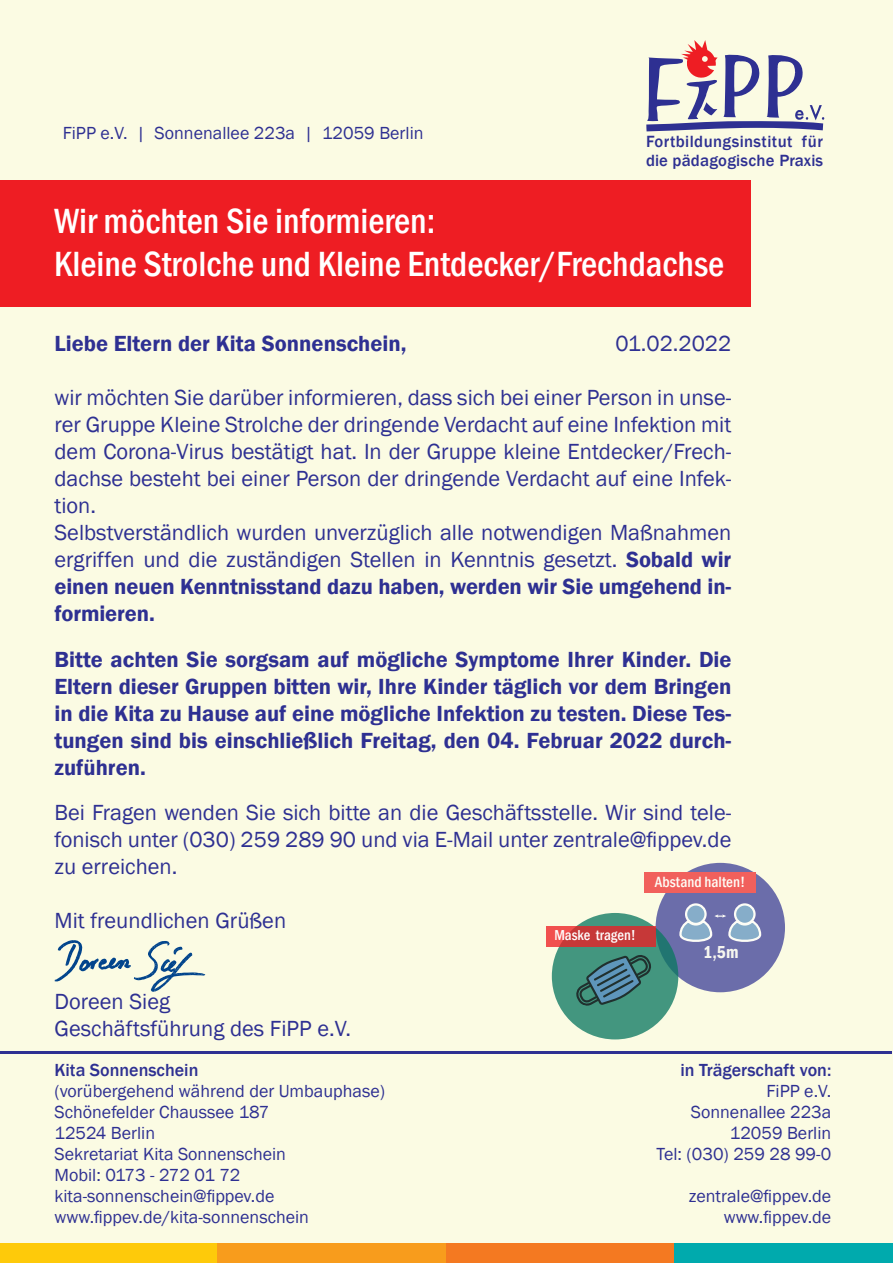
<style>
.page{position:relative;width:893px;height:1263px;background:#fbfbe3}
.page>*{position:absolute;margin:0;border:0;box-sizing:border-box;transform-origin:0 0}
.t1{font:500 condensed 36px/43.2px "Franklin Gothic";color:#fff}
.t2{font:22.5px/27px "Franklin Gothic";color:#2e3092}
.t3{font:600 22.5px/27px "Franklin Gothic";color:#2e3092;text-align:justify}
.t4{font:18px/21px "Franklin Gothic";color:#2e3092;text-align:right}
.t5{font:500 18px "Franklin Gothic";color:#2e3092}
.t6{font:600 condensed 17.85px "Franklin Gothic";color:#f4f5f5}
.t7{font:500 16.65px/19px "Franklin Gothic";letter-spacing:.025em;color:#2e3092}
.t8{font:500 condensed 15.3px "Franklin Gothic";color:#fff}
.t9{font:500 condensed 14.85px "Franklin Gothic";color:#fff}
.s1{font-weight:600}
</style>
<div class="page">
<div style="left:0;top:180px;width:751px;height:127px;background:#ee1d23"></div>
<hr style="left:1px;top:1051px;width:891px;height:3px;background:#2e3092">
<svg style="left:646px;top:40px;width:179px;height:91px"></svg>
<div style="left:0;top:1244px;width:218px;height:19px;background:#feca0a"></div>
<div style="left:218px;top:1244px;width:228px;height:19px;background:#f89c1c"></div>
<div style="left:446px;top:1244px;width:228px;height:19px;background:#f47921"></div>
<div style="left:675px;top:1244px;width:218px;height:19px;background:#00aaad"></div>
<div style="left:656px;top:863px;width:129px;height:129px;background:#6b6daa;border-radius:50%"></div>
<div style="left:644px;top:872px;width:112px;height:21px;background:#f1605c"></div>
<svg style="left:686px;top:904px;width:19px;height:20px"></svg>
<div style="left:685px;top:903px;width:22px;height:22px;border:2px solid #fff;border-radius:50%"></div>
<svg style="left:735px;top:904px;width:19px;height:20px"></svg>
<div style="left:734px;top:903px;width:22px;height:22px;border:2px solid #fff;border-radius:50%"></div>
<svg style="left:679px;top:914px;width:83px;height:28px"></svg>
<svg style="left:54px;top:940px;width:151px;height:52px"></svg>
<svg style="left:552px;top:913px;width:126px;height:126px;fill:#43967f"></svg>
<svg style="left:575px;top:953px;width:77px;height:53px"></svg>
<svg style="left:547px;top:927px;width:109px;height:20px;fill:#c63838"></svg>
<p class="t4" style="left:63px;top:123px;width:362px">FiPP e.V. | Sonnenallee 223a | 12059 Berlin</p>
<p class="t7" style="left:646px;top:132px;width:178px">Fortbildungsinstitut für die pädagogische Praxis</p>
<h1 class="t1" style="left:54px;top:199px;width:672px">Wir möchten Sie informieren:<br>Kleine Strolche und Kleine Entdecker/Frechdachse</h1>
<p class="t3" style="left:54px;top:330px;width:354px">Liebe Eltern der Kita Sonnenschein,</p>
<p class="t2" style="left:616px;top:330px;width:117px">01.02.2022</p>
<p class="t2" style="left:54px;top:384px;width:678px">wir möchten Sie darüber informieren, dass sich bei einer Person in unse&shy;rer Gruppe Kleine Strolche der dringende Verdacht auf eine Infektion mit dem Corona-Virus bestätigt hat. In der Gruppe kleine Entdecker/Frech&shy;dachse besteht bei einer Person der dringende Verdacht auf eine Infek&shy;tion.<br>Selbstverständlich wurden unverzüglich alle notwendigen Maßnahmen ergriffen und die zuständigen Stellen in Kenntnis gesetzt. <span class="s1">Sobald wir einen neuen Kenntnisstand dazu haben, werden wir Sie umgehend in&shy;formieren.</span></p>
<p class="t3" style="left:54px;top:646px;width:678px">Bitte achten Sie sorgsam auf mögliche Symptome Ihrer Kinder. Die Eltern dieser Gruppen bitten wir, Ihre Kinder täglich vor dem Bringen in die Kita zu Hause auf eine mögliche Infektion zu testen. Diese Tes&shy;tungen sind bis einschließlich Freitag, den 04. Februar 2022 durch&shy;zuführen.</p>
<p class="t2" style="left:54px;top:800px;width:678px;text-align:justify">Bei Fragen wenden Sie sich bitte an die Geschäftsstelle. Wir sind tele&shy;fonisch unter (030) 259 289 90 und via E-Mail unter zentrale@fippev.de zu erreichen.</p>
<p class="t2" style="left:54px;top:908px;width:233px">Mit freundlichen Grüßen</p>
<p class="t8" style="left:655px;top:872px;width:92px">Abstand halten!</p>
<p class="t9" style="left:554px;top:925px;width:83px">Maske tragen!</p>
<p class="t2" style="left:54px;top:989px;width:298px">Doreen Sieg<br>Geschäftsführung des FiPP e.V.</p>
<p class="t5" style="left:54px;top:1058px;width:145px">Kita Sonnenschein</p>
<p class="t4" style="left:54px;top:1080px;width:332px;text-align:left">(vorübergehend während der Umbauphase)<br>Schönefelder Chaussee 187<br>12524 Berlin<br>Sekretariat Kita Sonnenschein<br>Mobil: 0173 - 272 01 72 kita-sonnenschein@fippev.de www.fippev.de/kita-sonnenschein</p>
<p class="t6" style="left:703px;top:940px;width:37px">1,5m</p>
<p class="t5" style="left:680px;top:1058px;width:152px">in Trägerschaft von:</p>
<p class="t4" style="left:657px;top:1081px;width:176px">FiPP e.V.<br>Sonnenallee 223a<br>12059 Berlin<br>Tel: (030) 259 28 99-0</p>
<p class="t4" style="left:689px;top:1186px;width:144px">zentrale@fippev.de www.fippev.de</p>
</div>
